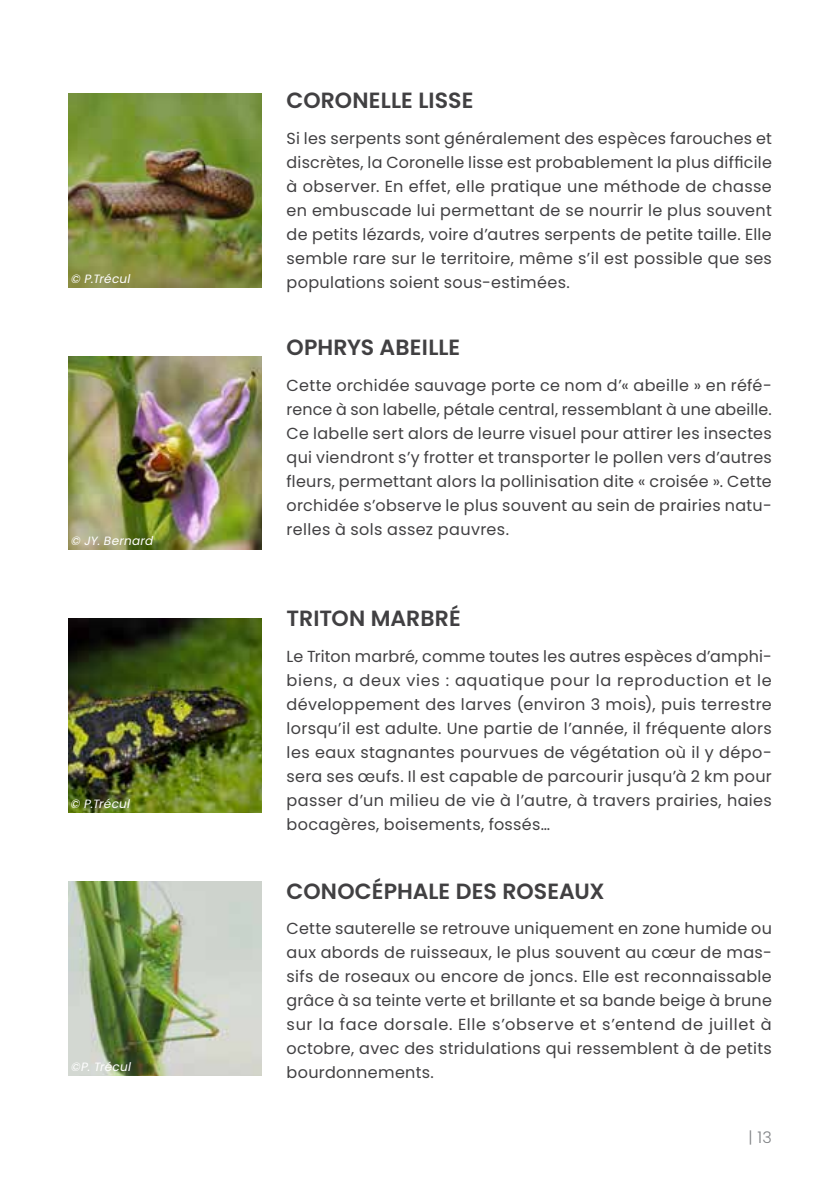
<style>
.page{position:relative;width:840px;height:1191px;background:#fff}
.page>*{position:absolute;margin:0;border:0;box-sizing:border-box;transform-origin:0 0}
.t1{font:600 22px "Poppins";color:#414042}
.t2{font:16px/24px "Poppins";letter-spacing:.02em;color:#414042;text-align:justify}
.t3{font:300 16px "Poppins";color:#808285}
.t4{font:italic 12px "Poppins";letter-spacing:.02em;color:#fff}
</style>
<div class="page">
<img style="left:68px;top:881px;width:193px;height:194px">
<img style="left:68px;top:356px;width:193px;height:194px">
<img style="left:68px;top:619px;width:194px;height:193px">
<img style="left:68px;top:94px;width:193px;height:193px">
<p class="t4" style="left:71px;top:271px;width:61px">© P.Trécul</p>
<p class="t4" style="left:71px;top:534px;width:84px">© JY. Bernard</p>
<p class="t4" style="left:71px;top:797px;width:61px">© P.Trécul</p>
<p class="t4" style="left:71px;top:1059px;width:61px">©P. Trécul</p>
<h1 class="t1" style="left:286px;top:88px;width:188px">CORONELLE LISSE</h1>
<p class="t2" style="left:286px;top:126px;width:486px">Si les serpents sont généralement des espèces farouches et discrètes, la Coronelle lisse est probablement la plus difficile à observer. En effet, elle pratique une méthode de chasse en embuscade lui permettant de se nourrir le plus souvent de petits lézards, voire d’autres serpents de petite taille. Elle semble rare sur le territoire, même s’il est possible que ses populations soient sous-estimées.</p>
<h1 class="t1" style="left:286px;top:335px;width:175px">OPHRYS ABEILLE</h1>
<p class="t2" style="left:286px;top:373px;width:486px">Cette orchidée sauvage porte ce nom d’« abeille » en réfé&shy;rence à son labelle, pétale central, ressemblant à une abeille.<br>Ce labelle sert alors de leurre visuel pour attirer les insectes qui viendront s’y frotter et transporter le pollen vers d’autres fleurs, permettant alors la pollinisation dite « croisée ». Cette orchidée s’observe le plus souvent au sein de prairies natu&shy;relles à sols assez pauvres.</p>
<h1 class="t1" style="left:286px;top:606px;width:175px">TRITON MARBRÉ</h1>
<p class="t2" style="left:286px;top:644px;width:486px">Le Triton marbré, comme toutes les autres espèces d’amphi&shy;biens, a deux vies : aquatique pour la reproduction et le développement des larves (environ 3 mois), puis terrestre lorsqu’il est adulte. Une partie de l’année, il fréquente alors les eaux stagnantes pourvues de végétation où il y dépo&shy;sera ses œufs. Il est capable de parcourir jusqu’à 2 km pour passer d’un milieu de vie à l’autre, à travers prairies, haies bocagères, boisements, fossés…</p>
<h1 class="t1" style="left:286px;top:878px;width:318px">CONOCÉPHALE DES ROSEAUX</h1>
<p class="t2" style="left:286px;top:917px;width:486px">Cette sauterelle se retrouve uniquement en zone humide ou aux abords de ruisseaux, le plus souvent au cœur de mas&shy;sifs de roseaux ou encore de joncs. Elle est reconnaissable grâce à sa teinte verte et brillante et sa bande beige à brune sur la face dorsale. Elle s’observe et s’entend de juillet à octobre, avec des stridulations qui ressemblent à de petits bourdonnements.</p>
<p class="t3" style="left:748px;top:1127px;width:25px">| 13</p>
</div>
